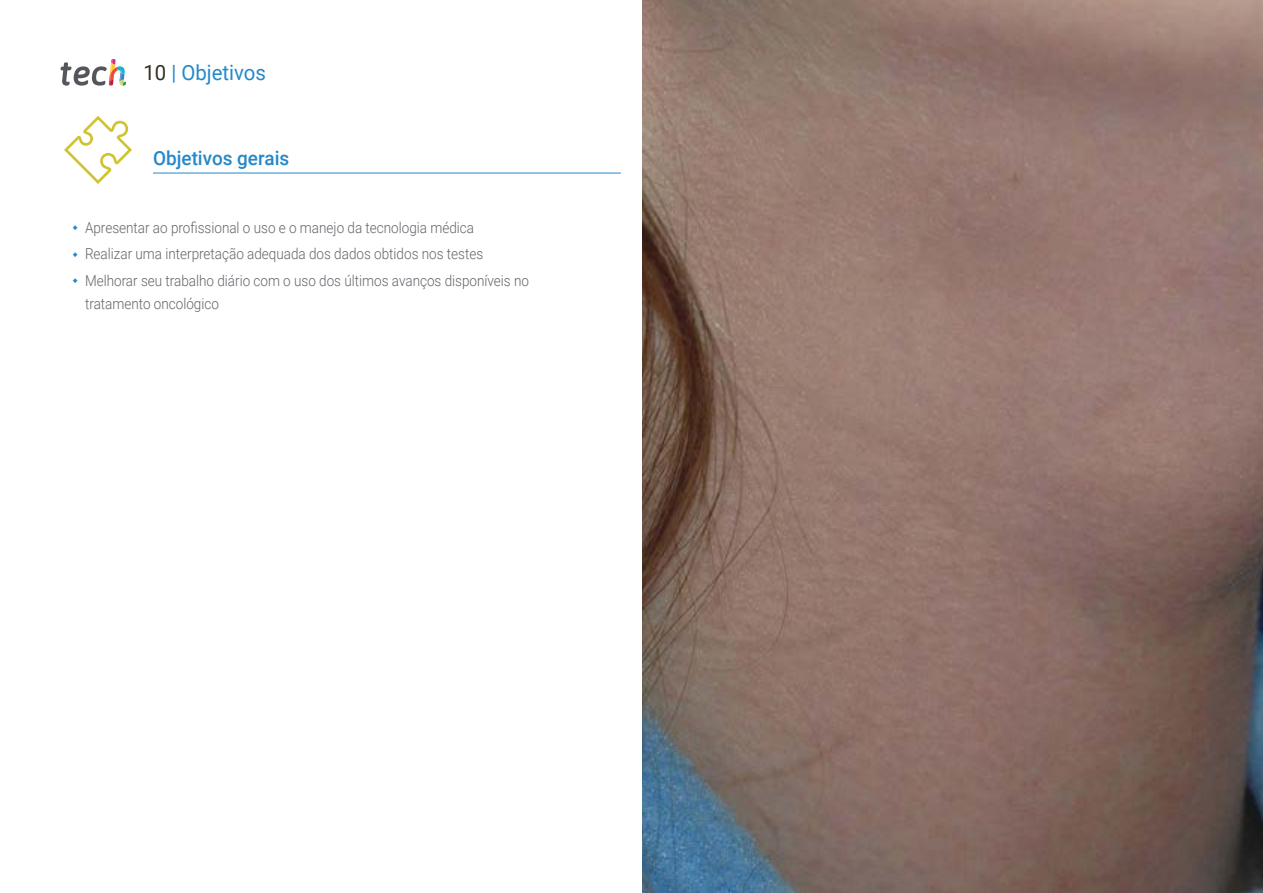
<style>
.page{position:relative;width:1263px;height:893px;background:#fff}
.page>*{position:absolute;margin:0;border:0;box-sizing:border-box;transform-origin:0 0}
.t1{font:21px "Roboto";color:#2488c9}
.t2{font:500 19.5px "Roboto";color:#2488c9}
.t3{font:300 15px/26.7px "Roboto";color:#61646a;scale:.9 1}
.s1{color:#312e20}
</style>
<div class="page">
<hr style="left:153px;top:173px;width:468px;height:1px;background:#2488c9">
<svg style="left:64px;top:116px;width:68px;height:68px"></svg>
<svg style="left:61px;top:59px;width:65px;height:27px"></svg>
<img style="left:642px;top:0;width:621px;height:893px">
<h1 class="t1" style="left:144px;top:57px;width:124px"><span class="s1">10</span> | Objetivos</h1>
<h2 class="t2" style="left:153px;top:144px;width:138px">Objetivos gerais</h2>
<p class="t3" style="left:85px;top:213px;width:495px">Apresentar ao profissional o uso e o manejo da tecnologia médica<br>Realizar uma interpretação adequada dos dados obtidos nos testes<br>Melhorar seu trabalho diário com o uso dos últimos avanços disponíveis no</p>
<p class="t3" style="left:85px;top:289px;width:150px">tratamento oncológico</p>
</div>
